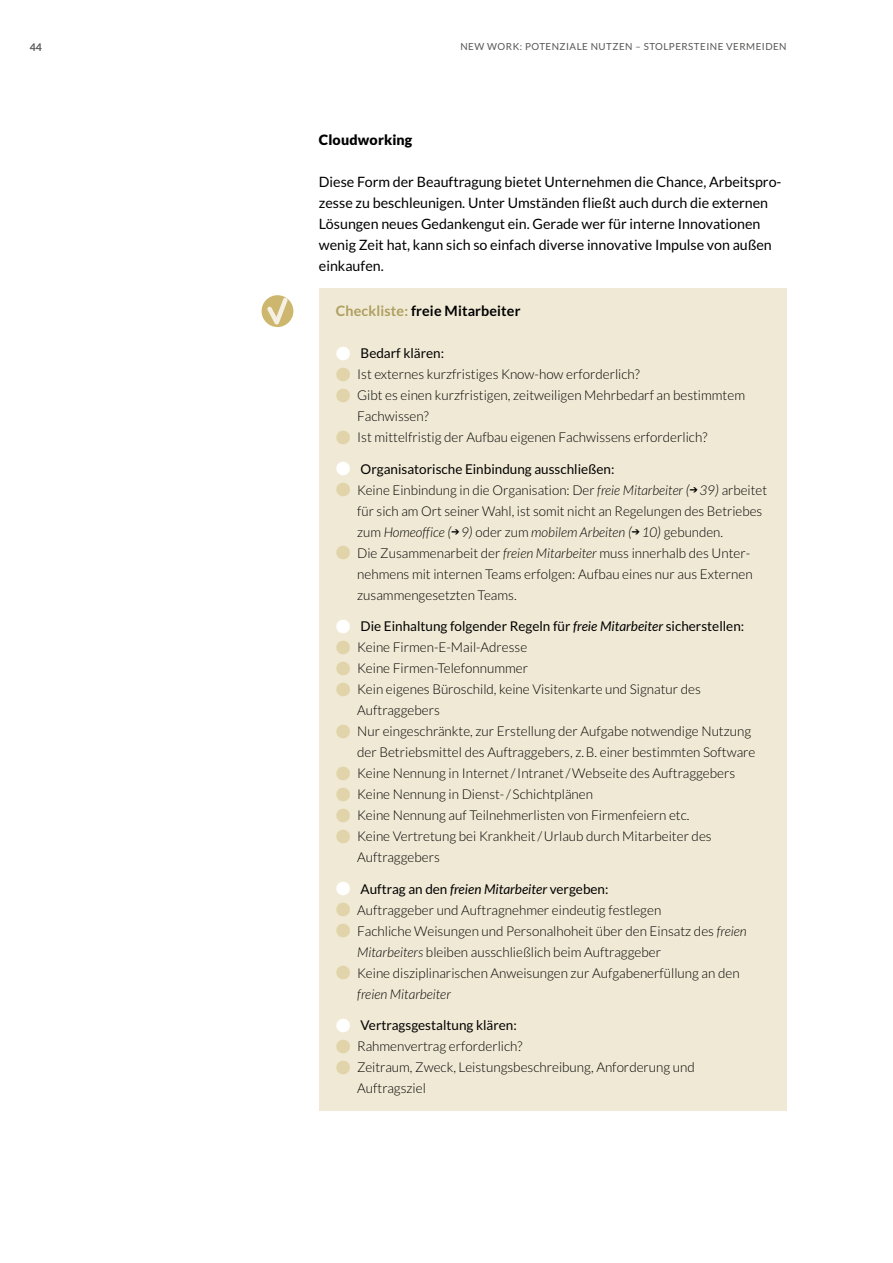
<style>
.page{position:relative;width:893px;height:1263px;background:#fff}
.page>*{position:absolute;margin:0;border:0;box-sizing:border-box;transform-origin:0 0}
.t1{font:14.25px/21px "Lato";color:#000}
.t2{font:700 14.25px "Lato";letter-spacing:.01em;color:#000}
.t3{font:900 14.25px "Lato";letter-spacing:.01em;color:#000}
.t4{font:300 13.5px/21px "Lato";color:#000}
.t5{font:13.5px "Lato";color:#000}
.t6{font:700 10.5px "Lato";color:#575756}
.t7{font:9.75px "Lato";letter-spacing:.05em;color:#575756}
.s1{color:#af9e5f}
.s2{color:#fff}
.s3{color:#e1d3aa}
.s4{font-style:italic}
.s5{font-style:italic;font-size:14.25px}
</style>
<div class="page">
<div style="left:262px;top:295px;width:31px;height:32px;background:#cdb76e;border-radius:50%"></div>
<svg style="left:263px;top:295px;width:28px;height:32px"></svg>
<div style="left:319px;top:288px;width:468px;height:822px;background:#f0e9d5"></div>
<p class="t6" style="left:30px;top:41px;width:14px">44</p>
<p class="t7" style="left:460px;top:41px;width:328px">NEW WORK: POTENZIALE NUTZEN – STOLPERSTEINE VERMEIDEN</p>
<p class="t3" style="left:319px;top:131px;width:95px">Cloudworking</p>
<p class="t1" style="left:319px;top:171px;width:464px">Diese Form der Beauftragung bietet Unternehmen die Chance, Arbeitspro&shy;zesse zu beschleunigen. Unter Umständen fließt auch durch die externen Lösungen neues Gedankengut ein. Gerade wer für interne Innovationen wenig Zeit hat, kann sich so einfach diverse innovative Impulse von außen einkaufen.</p>
<p class="t2" style="left:336px;top:303px;width:186px"><span class="s1">Checkliste:</span> freie Mitarbeiter</p>
<p class="t5" style="left:336px;top:346px;width:110px"><span class="s2">●</span> Bedarf klären:</p>
<p class="t4" style="left:336px;top:364px;width:305px"><span class="s3">●</span> Ist externes kurzfristiges Know-how erforderlich?</p>
<p class="t4" style="left:357px;top:385px;width:389px;text-indent:-21px"><span class="s3">●</span> Gibt es einen kurzfristigen, zeitweiligen Mehrbedarf an bestimmtem<br>Fachwissen?</p>
<p class="t4" style="left:336px;top:427px;width:373px"><span class="s3">●</span> Ist mittelfristig der Aufbau eigenen Fachwissens erforderlich?</p>
<p class="t5" style="left:336px;top:461px;width:280px"><span class="s2">●</span> Organisatorische Einbindung ausschließen:</p>
<p class="t4" style="left:357px;top:479px;width:411px;text-indent:-21px"><span class="s3">●</span> Keine Einbindung in die Organisation: Der <span class="s4">freie Mitarbeiter</span> <span class="s5">(</span>➔ <span class="s4">39</span><span class="s5">)</span> arbeitet für sich am Ort seiner Wahl, ist somit nicht an Regelungen des Betriebes zum <span class="s4">Homeoffice</span> <span class="s5">(</span>➔ <span class="s4">9</span><span class="s5">)</span> oder zum <span class="s4">mobilem Arbeiten</span> <span class="s5">(</span>➔ <span class="s4">10</span><span class="s5">)</span> gebunden.</p>
<p class="t4" style="left:357px;top:542px;width:397px;text-indent:-21px"><span class="s3">●</span> Die Zusammenarbeit der <span class="s4">freien Mitarbeiter</span> muss innerhalb des Unter&shy;nehmens mit internen Teams erfolgen: Aufbau eines nur aus Externen zusammengesetzten Teams.</p>
<p class="t5" style="left:336px;top:619px;width:410px"><span class="s2">●</span> Die Einhaltung folgender Regeln für <span class="s4">freie Mitarbeiter</span> sicherstellen:</p>
<p class="t4" style="left:336px;top:637px;width:193px"><span class="s3">●</span> Keine Firmen-E-Mail-Adresse</p>
<p class="t4" style="left:336px;top:658px;width:194px"><span class="s3">●</span> Keine Firmen-Telefonnummer</p>
<p class="t4" style="left:357px;top:679px;width:345px;text-indent:-21px"><span class="s3">●</span> Kein eigenes Büroschild, keine Visitenkarte und Signatur des<br>Auftraggebers</p>
<p class="t4" style="left:357px;top:721px;width:400px;text-indent:-21px"><span class="s3">●</span> Nur eingeschränkte, zur Erstellung der Aufgabe notwendige Nutzung der Betriebsmittel des Auftraggebers, z.B. einer bestimmten Software</p>
<p class="t4" style="left:336px;top:763px;width:401px"><span class="s3">●</span> Keine Nennung in Internet/Intranet/Webseite des Auftraggebers</p>
<p class="t4" style="left:336px;top:784px;width:259px"><span class="s3">●</span> Keine Nennung in Dienst- /Schichtplänen</p>
<p class="t4" style="left:336px;top:805px;width:355px"><span class="s3">●</span> Keine Nennung auf Teilnehmerlisten von Firmenfeiern etc.</p>
<p class="t4" style="left:357px;top:826px;width:356px;text-indent:-21px"><span class="s3">●</span> Keine Vertretung bei Krankheit/Urlaub durch Mitarbeiter des<br>Auftraggebers</p>
<p class="t5" style="left:336px;top:881px;width:274px"><span class="s2">●</span> Auftrag an den <span class="s4">freien Mitarbeiter</span> vergeben:</p>
<p class="t4" style="left:336px;top:899px;width:327px"><span class="s3">●</span> Auftraggeber und Auftragnehmer eindeutig festlegen</p>
<p class="t4" style="left:357px;top:920px;width:391px;text-indent:-21px"><span class="s3">●</span> Fachliche Weisungen und Personalhoheit über den Einsatz des <span class="s4">freien<br>Mitarbeiters</span> bleiben ausschließlich beim Auftraggeber</p>
<p class="t4" style="left:357px;top:962px;width:384px;text-indent:-21px"><span class="s3">●</span> Keine disziplinarischen Anweisungen zur Aufgabenerfüllung an den <span class="s4">freien Mitarbeiter</span></p>
<p class="t5" style="left:336px;top:1018px;width:182px"><span class="s2">●</span> Vertragsgestaltung klären:</p>
<p class="t4" style="left:336px;top:1036px;width:188px"><span class="s3">●</span> Rahmenvertrag erforderlich?</p>
<p class="t4" style="left:357px;top:1057px;width:339px;text-indent:-21px"><span class="s3">●</span> Zeitraum, Zweck, Leistungsbeschreibung, Anforderung und<br>Auftragsziel</p>
</div>
